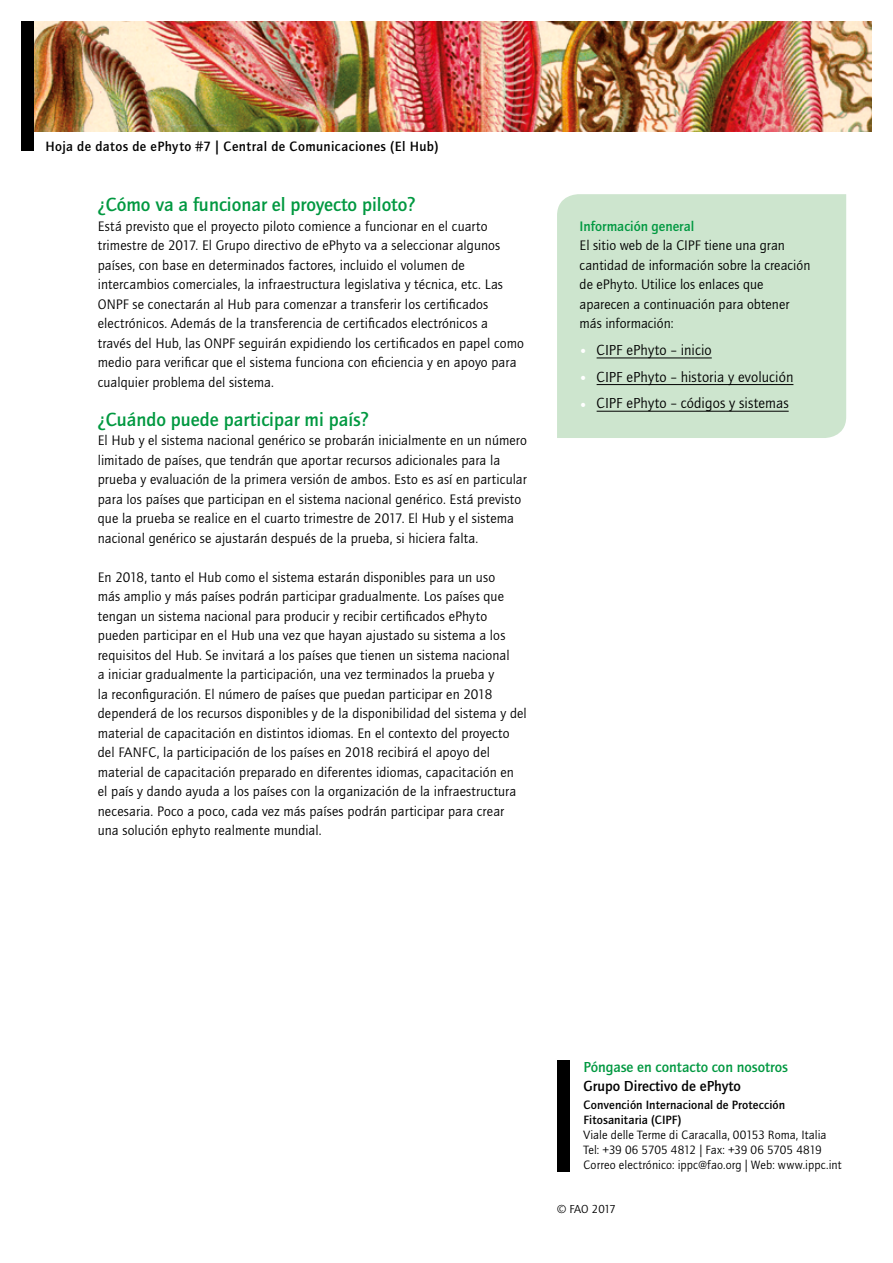
<style>
.page{position:relative;width:893px;height:1263px;background:#fff}
.page>*{position:absolute;margin:0;border:0;box-sizing:border-box;transform-origin:0 0}
.t1{font:500 19.5px "Quay Sans ITC Std";color:#009840}
.t2{font:15px "Quay Sans ITC Std";letter-spacing:.005em;color:#000}
.t3{font:500 15px "Quay Sans ITC Std";color:#009840}
.t4{font:500 15px "Quay Sans ITC Std";color:#000}
.t5{font:14.25px/19.5px "Quay Sans ITC Std";letter-spacing:.01em;color:#000}
.t6{font:500 14.25px "Quay Sans ITC Std";color:#009840}
.t7{font:500 13.95px "Quay Sans ITC Std";letter-spacing:.03em;color:#000}
.t8{font:12.45px/15px "Quay Sans ITC Std";letter-spacing:.005em;color:#000}
.t9{font:500 12.45px/15px "Quay Sans ITC Std";letter-spacing:.01em;color:#000}
.t10{font:12px "Quay Sans ITC Std";letter-spacing:-.02em;color:#000}
.s1{font-weight:500;color:#fff}
</style>
<div class="page">
<img style="left:34px;top:21px;width:838px;height:111px">
<div style="left:21px;top:21px;width:13px;height:130px;background:#000"></div>
<div style="left:557px;top:194px;width:289px;height:244px;background:#cde5ce"></div>
<hr style="left:597px;top:358px;width:115px;height:1px;background:#000">
<hr style="left:597px;top:384px;width:196px;height:1px;background:#000">
<hr style="left:597px;top:411px;width:192px;height:1px;background:#000">
<div style="left:557px;top:1061px;width:13px;height:111px;background:#000"></div>
<p class="t7" style="left:45px;top:138px;width:395px">Hoja de datos de ePhyto #7 | Central de Comunicaciones (El Hub)</p>
<h1 class="t1" style="left:98px;top:194px;width:319px">¿Cómo va a funcionar el proyecto piloto?</h1>
<p class="t5" style="left:98px;top:217px;width:428px">Está previsto que el proyecto piloto comience a funcionar en el cuarto trimestre de 2017. El Grupo directivo de ePhyto va a seleccionar algunos países, con base en determinados factores, incluido el volumen de intercambios comerciales, la infraestructura legislativa y técnica, etc. Las ONPF se conectarán al Hub para comenzar a transferir los certificados electrónicos. Además de la transferencia de certificados electrónicos a través del Hub, las ONPF seguirán expidiendo los certificados en papel como medio para verificar que el sistema funciona con eficiencia y en apoyo para cualquier problema del sistema.</p>
<h1 class="t1" style="left:98px;top:408px;width:272px">¿Cuándo puede participar mi país?</h1>
<p class="t5" style="left:98px;top:431px;width:431px">El Hub y el sistema nacional genérico se probarán inicialmente en un número limitado de países, que tendrán que aportar recursos adicionales para la prueba y evaluación de la primera versión de ambos. Esto es así en particular para los países que participan en el sistema nacional genérico. Está previsto que la prueba se realice en el cuarto trimestre de 2017. El Hub y el sistema nacional genérico se ajustarán después de la prueba, si hiciera falta.</p>
<p class="t5" style="left:98px;top:568px;width:431px">En 2018, tanto el Hub como el sistema estarán disponibles para un uso<br>más amplio y más países podrán participar gradualmente. Los países que tengan un sistema nacional para producir y recibir certificados ePhyto pueden participar en el Hub una vez que hayan ajustado su sistema a los requisitos del Hub. Se invitará a los países que tienen un sistema nacional<br>a iniciar gradualmente la participación, una vez terminados la prueba y<br>la reconfiguración. El número de países que puedan participar en 2018 dependerá de los recursos disponibles y de la disponibilidad del sistema y del material de capacitación en distintos idiomas. En el contexto del proyecto del FANFC, la participación de los países en 2018 recibirá el apoyo del material de capacitación preparado en diferentes idiomas, capacitación en el país y dando ayuda a los países con la organización de la infraestructura necesaria. Poco a poco, cada vez más países podrán participar para crear una solución ephyto realmente mundial.</p>
<p class="t6" style="left:580px;top:218px;width:116px">Información general</p>
<p class="t5" style="left:580px;top:236px;width:232px">El sitio web de la CIPF tiene una gran cantidad de información sobre la creación de ePhyto. Utilice los enlaces que aparecen a continuación para obtener más información:</p>
<p class="t2" style="left:580px;top:342px;width:134px"><span class="s1">•</span> CIPF ePhyto – inicio</p>
<p class="t2" style="left:580px;top:368px;width:215px"><span class="s1">•</span> CIPF ePhyto – historia y evolución</p>
<p class="t2" style="left:580px;top:395px;width:211px"><span class="s1">•</span> CIPF ePhyto – códigos y sistemas</p>
<p class="t3" style="left:583px;top:1058px;width:206px">Póngase en contacto con nosotros</p>
<p class="t4" style="left:583px;top:1078px;width:159px">Grupo Directivo de ePhyto</p>
<p class="t9" style="left:583px;top:1098px;width:203px">Convención Internacional de Protección<br>Fitosanitaria (CIPF)</p>
<p class="t8" style="left:583px;top:1128px;width:260px">Viale delle Terme di Caracalla, 00153 Roma, Italia<br>Tel: +39 06 5705 4812 | Fax: +39 06 5705 4819<br>Correo electrónico: ippc@fao.org | Web: www.ippc.int</p>
<p class="t10" style="left:557px;top:1202px;width:60px">© FAO 2017</p>
</div>
